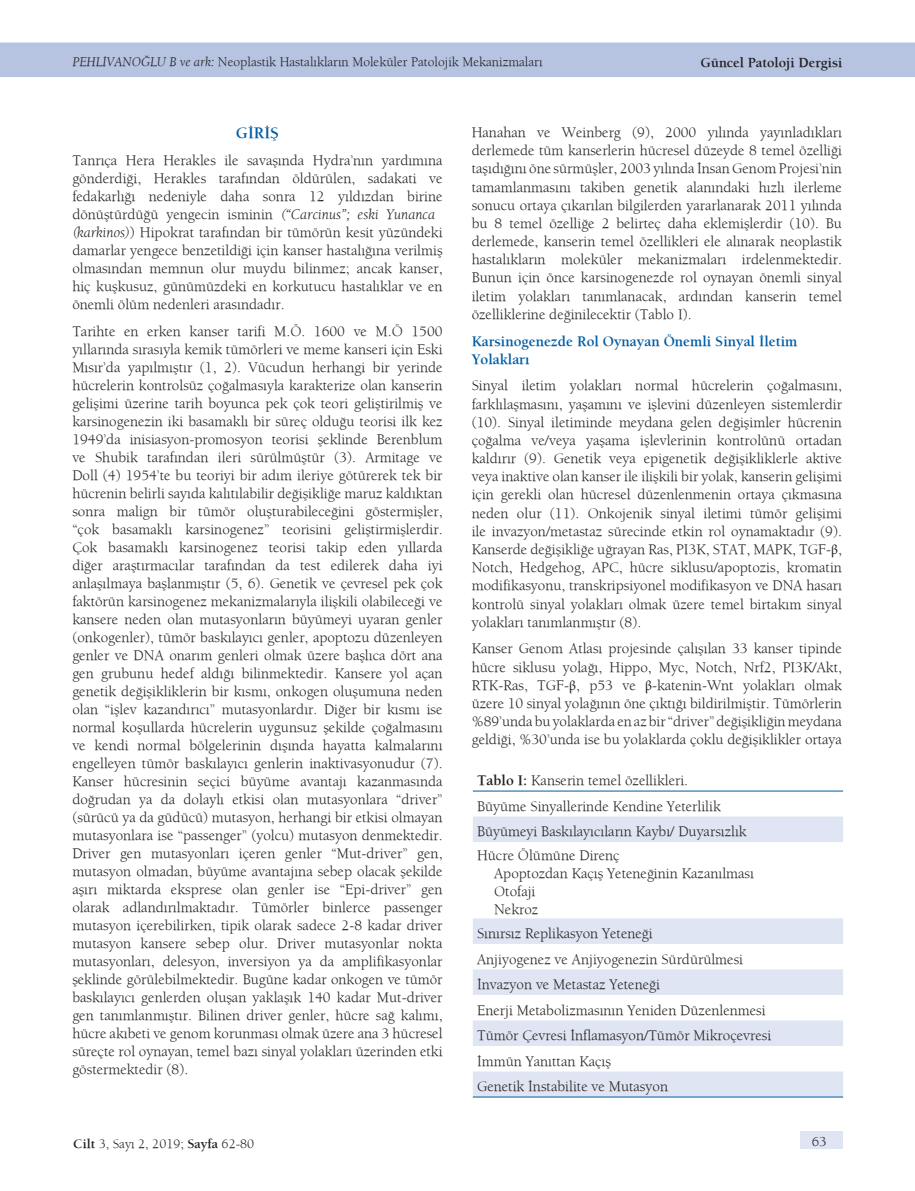
<style>
.page{position:relative;width:915px;height:1191px;background:#fff}
.page>*{position:absolute;margin:0;border:0;box-sizing:border-box;transform-origin:0 0}
.t1{font:700 16.5px "Berkeley";color:#015ca3}
.t2{font:15px/18px "Berkeley";color:#231f20;text-align:justify}
.t3{font:700 15px/18.1px "Berkeley";color:#015ca3}
.t4{font:700 14.25px "Berkeley";color:#231f20}
.t5{font:14.25px "Berkeley";color:#231f20}
.t6{font:13.5px "Berkeley";color:#231f20}
.s1{font-style:italic}
.s2{font-family:"Minion Pro";font-size:13.5px}
.s3{font-weight:700}
</style>
<div class="page">
<div style="left:0;top:43px;width:914px;height:34px;background:#b6c4e1"></div>
<div style="left:799px;top:1131px;width:43px;height:17px;background:#dfe5f2"></div>
<svg style="left:473px;top:816px;width:369px;height:280px"></svg>
<hr style="left:472px;top:790px;width:370px;height:1px;background:#015ca3">
<hr style="left:472px;top:1096px;width:370px;height:1px;background:#015ca3">
<p class="t6" style="left:72px;top:54px;width:471px"><span class="s1">PEHLİVANOĞLU B ve ark:</span> Neoplastik Hastalıkların Moleküler Patolojik Mekanizmaları</p>
<p class="t4" style="left:700px;top:54px;width:143px">Güncel Patoloji Dergisi</p>
<p class="t1" style="left:236px;top:123px;width:45px">GIRIŞ</p>
<p class="t2" style="left:72px;top:151px;width:371px">Tanrıça Hera Herakles ile savaşında Hydra’nın yardımına gönderdiği, Herakles tarafından öldürülen, sadakati ve fedakarlığı nedeniyle daha sonra 12 yıldızdan birine dönüştürdüğü yengecin isminin <span class="s1">(“Carcinus”; eski Yunanca κ (karkinos)</span>) Hipokrat tarafından bir tümörün kesit yüzündeki damarlar yengece benzetildiği için kanser hastalığına verilmiş olmasından memnun olur muydu bilinmez; ancak kanser, hiç kuşkusuz, günümüzdeki en korkutucu hastalıklar ve en önemli ölüm nedenleri arasındadır.</p>
<p class="t2" style="left:72px;top:321px;width:371px">Tarihte en erken kanser tarifi M.Ö. 1600 ve M.Ö 1500 yıllarında sırasıyla kemik tümörleri ve meme kanseri için Eski Mısır’da yapılmıştır (1, 2). Vücudun herhangi bir yerinde hücrelerin kontrolsüz çoğalmasıyla karakterize olan kanserin gelişimi üzerine tarih boyunca pek çok teori geliştirilmiş ve karsinogenezin iki basamaklı bir süreç olduğu teorisi ilk kez 1949’da inisiasyon-promosyon teorisi şeklinde Berenblum ve Shubik tarafından ileri sürülmüştür (3). Armitage ve Doll (4) 1954’te bu teoriyi bir adım ileriye götürerek tek bir hücrenin belirli sayıda kalıtılabilir değişikliğe maruz kaldıktan sonra malign bir tümör oluşturabileceğini göstermişler, “çok basamaklı karsinogenez” teorisini geliştirmişlerdir.<br>Çok basamaklı karsinogenez teorisi takip eden yıllarda diğer araştırmacılar tarafından da test edilerek daha iyi anlaşılmaya başlanmıştır (5, 6). Genetik ve çevresel pek çok faktörün karsinogenez mekanizmalarıyla ilişkili olabileceği ve kansere neden olan mutasyonların büyümeyi uyaran genler (onkogenler), tümör baskılayıcı genler, apoptozu düzenleyen genler ve DNA onarım genleri olmak üzere başlıca dört ana gen grubunu hedef aldığı bilinmektedir. Kansere yol açan genetik değişikliklerin bir kısmı, onkogen oluşumuna neden olan “işlev kazandırıcı” mutasyonlardır. Diğer bir kısmı ise normal koşullarda hücrelerin uygunsuz şekilde çoğalmasını ve kendi normal bölgelerinin dışında hayatta kalmalarını engelleyen tümör baskılayıcı genlerin inaktivasyonudur (7).<br>Kanser hücresinin seçici büyüme avantajı kazanmasında doğrudan ya da dolaylı etkisi olan mutasyonlara “driver” (sürücü ya da güdücü) mutasyon, herhangi bir etkisi olmayan mutasyonlara ise “passenger” (yolcu) mutasyon denmektedir.<br>Driver gen mutasyonları içeren genler “Mut-driver” gen, mutasyon olmadan, büyüme avantajına sebep olacak şekilde aşırı miktarda eksprese olan genler ise “Epi-driver” gen olarak adlandırılmaktadır. Tümörler binlerce passenger mutasyon içerebilirken, tipik olarak sadece 2-8 kadar driver mutasyon kansere sebep olur. Driver mutasyonlar nokta mutasyonları, delesyon, inversiyon ya da amplifikasyonlar şeklinde görülebilmektedir. Bugüne kadar onkogen ve tümör baskılayıcı genlerden oluşan yaklaşık 140 kadar Mut-driver gen tanımlanmıştır. Bilinen driver genler, hücre sağ kalımı, hücre akıbeti ve genom korunması olmak üzere ana 3 hücresel süreçte rol oynayan, temel bazı sinyal yolakları üzerinden etki göstermektedir (8).</p>
<p class="t2" style="left:471px;top:123px;width:371px">Hanahan ve Weinberg (9), 2000 yılında yayınladıkları derlemede tüm kanserlerin hücresel düzeyde 8 temel özelliği taşıdığını öne sürmüşler, 2003 yılında İnsan Genom Projesi’nin tamamlanmasını takiben genetik alanındaki hızlı ilerleme sonucu ortaya çıkarılan bilgilerden yararlanarak 2011 yılında bu 8 temel özelliğe 2 belirteç daha eklemişlerdir (10). Bu derlemede, kanserin temel özellikleri ele alınarak neoplastik hastalıkların moleküler mekanizmaları irdelenmektedir.<br>Bunun için önce karsinogenezde rol oynayan önemli sinyal iletim yolakları tanımlanacak, ardından kanserin temel özelliklerine değinilecektir (Tablo I).</p>
<p class="t3" style="left:471px;top:331px;width:327px">Karsinogenezde Rol Oynayan Önemli Sinyal İletim<br>Yolakları</p>
<p class="t2" style="left:471px;top:376px;width:371px">Sinyal iletim yolakları normal hücrelerin çoğalmasını, farklılaşmasını, yaşamını ve işlevini düzenleyen sistemlerdir (10). Sinyal iletiminde meydana gelen değişimler hücrenin çoğalma ve/veya yaşama işlevlerinin kontrolünü ortadan kaldırır (9). Genetik veya epigenetik değişikliklerle aktive veya inaktive olan kanser ile ilişkili bir yolak, kanserin gelişimi için gerekli olan hücresel düzenlenmenin ortaya çıkmasına neden olur (11). Onkojenik sinyal iletimi tümör gelişimi ile invazyon/metastaz sürecinde etkin rol oynamaktadır (9).<br>Kanserde değişikliğe uğrayan Ras, PI3K, STAT, MAPK, TGF-<span class="s2">β</span>, Notch, Hedgehog, APC, hücre siklusu/apoptozis, kromatin modifikasyonu, transkripsiyonel modifikasyon ve DNA hasarı kontrolü sinyal yolakları olmak üzere temel birtakım sinyal yolakları tanımlanmıştır (8).</p>
<p class="t2" style="left:471px;top:639px;width:371px">Kanser Genom Atlası projesinde çalışılan 33 kanser tipinde hücre siklusu yolağı, Hippo, Myc, Notch, Nrf2, PI3K/Akt, RTK-Ras, TGF-<span class="s2">β</span>β, p53 ve <span class="s2">β</span>-katenin-Wnt yolakları olmak üzere 10 sinyal yolağının öne çıktığı bildirilmiştir. Tümörlerin %89’unda bu yolaklarda en az bir “driver” değişikliğin meydana geldiği, %30’unda ise bu yolaklarda çoklu değişiklikler ortaya</p>
<p class="t2" style="left:477px;top:767px;width:271px;line-height:25.5px;text-align:left"><span class="s3">Tablo I:</span> Kanserin temel özellikleri.<br>Büyüme Sinyallerinde Kendine Yeterlilik<br>Büyümeyi Baskılayıcıların Kaybı/ Duyarsızlık</p>
<p class="t2" style="left:494px;top:846px;width:261px;text-align:left;text-indent:-17px">Hücre Ölümüne Direnç<br>Apoptozdan Kaçış Yeteneğinin Kazanılması<br>Otofaji<br>Nekroz</p>
<p class="t2" style="left:477px;top:920px;width:295px;line-height:25.5px;text-align:left">Sınırsız Replikasyon Yeteneği<br>Anjiyogenez ve Anjiyogenezin Sürdürülmesi İnvazyon ve Metastaz Yeteneği<br>Enerji Metabolizmasının Yeniden Düzenlenmesi Tümör Çevresi İnflamasyon/Tümör Mikroçevresi İmmün Yanıttan Kaçış<br>Genetik İnstabilite ve Mutasyon</p>
<p class="t6" style="left:73px;top:1136px;width:182px"><span class="s3">Cilt</span> 3, Sayı 2, 2019; <span class="s3">Sayfa</span> 62-80</p>
<p class="t5" style="left:811px;top:1132px;width:16px">63</p>
</div>
